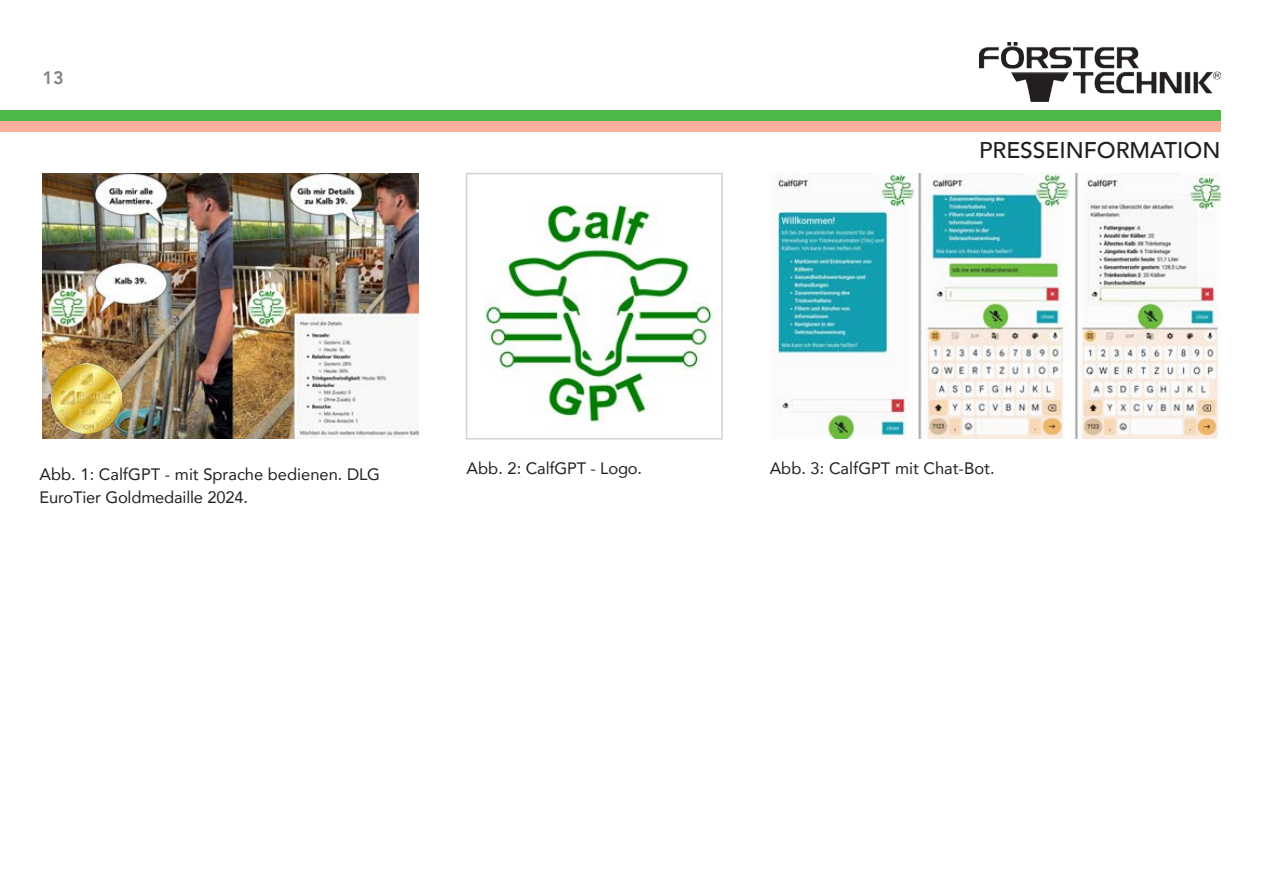
<style>
.page{position:relative;width:1263px;height:893px;background:#fff}
.page>*{position:absolute;margin:0;border:0;box-sizing:border-box;transform-origin:0 0}
.t1{font:500 22.65px "Avenir LT Com";color:#231f20}
.t2{font:800 18px "Avenir LT Com";color:#808285}
.t3{font:16.5px/22.5px "Avenir LT Com";color:#231f20}
</style>
<div class="page">
<div style="left:0;top:111px;width:1220px;height:10px;background:#4cb848"></div>
<div style="left:0;top:121px;width:1220px;height:11px;background:#f9b09c"></div>
<img style="left:979px;top:43px;width:241px;height:58px">
<img style="left:43px;top:174px;width:376px;height:265px">
<img style="left:775px;top:174px;width:445px;height:265px">
<img style="left:484px;top:205px;width:233px;height:218px">
<div style="left:466px;top:173px;width:257px;height:267px;border:2px solid #d1d2d4"></div>
<img style="left:51px;top:363px;width:71px;height:70px">
<p class="t2" style="left:43px;top:67px;width:23px">13</p>
<h1 class="t1" style="left:979px;top:137px;width:243px">PRESSEINFORMATION</h1>
<p class="t3" style="left:40px;top:463px;width:342px">Abb. 1: CalfGPT - mit Sprache bedienen. DLG<br>EuroTier Goldmedaille 2024.</p>
<p class="t3" style="left:466px;top:457px;width:177px">Abb. 2: CalfGPT - Logo.</p>
<p class="t3" style="left:770px;top:457px;width:226px">Abb. 3: CalfGPT mit Chat-Bot.</p>
</div>
